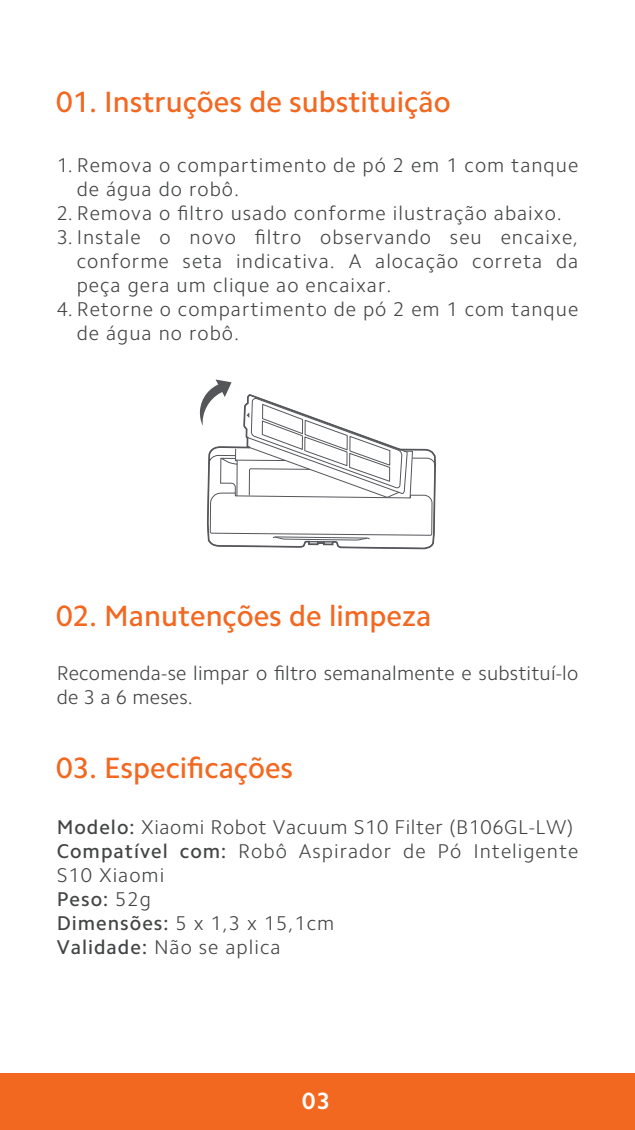
<style>
.page{position:relative;width:635px;height:1130px;background:#fff}
.page>*{position:absolute;margin:0;border:0;box-sizing:border-box;transform-origin:0 0}
.t1{font:500 29.6px "Camphor Pro";color:#f36821}
.t2{font:700 23.6px "Camphor Pro";color:#fff}
.t3{font:300 20px/24px "Camphor Pro";letter-spacing:.05em;color:#434445}
.t4{font:300 20px/24px "Camphor Pro";letter-spacing:.01em;color:#434445}
.s1{font-weight:500}
</style>
<div class="page">
<div style="left:0;top:1073px;width:635px;height:56px;background:#f36821"></div>
<svg style="left:206px;top:379px;width:230px;height:171px"></svg>
<h1 class="t1" style="left:56px;top:84px;width:396px">01. Instruções de substituição</h1>
<p class="t3" style="left:77px;top:153px;width:503px;text-indent:-20px">1. Remova o compartimento de pó 2 em 1 com tanque de água do robô.</p>
<p class="t3" style="left:57px;top:201px;width:507px">2. Remova o filtro usado conforme ilustração abaixo.</p>
<p class="t3" style="left:77px;top:225px;width:503px;text-align:justify;text-indent:-20px">3. Instale o novo filtro observando seu encaixe, conforme seta indicativa. A alocação correta da peça gera um clique ao encaixar.</p>
<p class="t3" style="left:77px;top:297px;width:503px;text-indent:-20px">4. Retorne o compartimento de pó 2 em 1 com tanque de água no robô.</p>
<h1 class="t1" style="left:56px;top:598px;width:377px">02. Manutenções de limpeza</h1>
<p class="t4" style="left:57px;top:661px;width:523px">Recomenda-se limpar o filtro semanalmente e substituí-lo de 3 a 6 meses.</p>
<h1 class="t1" style="left:56px;top:750px;width:238px">03. Especificações</h1>
<p class="t3" style="left:57px;top:815px;width:523px"><span class="s1">Modelo:</span> Xiaomi Robot Vacuum S10 Filter (B106GL-LW)<br><span class="s1">Compatível com:</span> Robô Aspirador de Pó Inteligente<br>S10 Xiaomi<br><span class="s1">Peso:</span> 52g<br><span class="s1">Dimensões:</span> 5 x 1,3 x 15,1cm<br><span class="s1">Validade:</span> Não se aplica</p>
<p class="t2" style="left:302px;top:1087px;width:29px">03</p>
</div>
